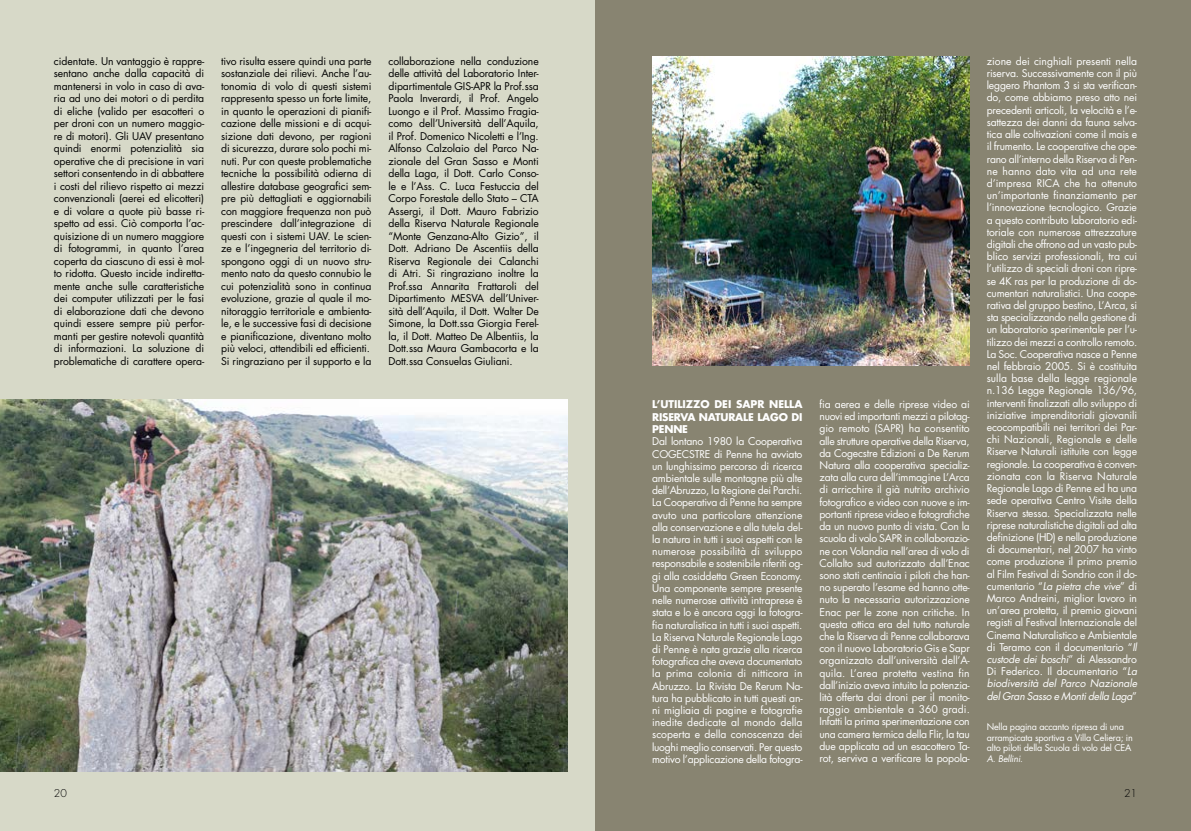
<style>
.page{position:relative;width:1191px;height:831px;background:#fff}
.page>*{position:absolute;margin:0;border:0;box-sizing:border-box;transform-origin:0 0}
.t1{font:300 10.5px "Futura";color:#000}
.t2{font:10.4px/12.2px "Futura";letter-spacing:-.02em;color:#fff;text-align:justify}
.t3{font:10.4px/12.5px "Futura";letter-spacing:-.01em;color:#000;text-align:justify}
.t4{font:700 10.4px/12.5px "Futura";letter-spacing:-.01em;color:#fff;text-align:justify}
.t5{font:9px/10.8px "Futura";letter-spacing:-.02em;color:#fff}
.s1{font-style:italic}
</style>
<div class="page">
<div style="left:0;top:0;width:595px;height:831px;background:#d7d9c8"></div>
<div style="left:595px;top:0;width:596px;height:831px;background:#888471"></div>
<img style="left:0;top:400px;width:567px;height:371px">
<img style="left:652px;top:57px;width:317px;height:309px">
<p class="t3" style="left:54px;top:55px;width:152px">cidentate. Un vantaggio è rappre&shy;sentano anche dalla capacità di mantenersi in volo in caso di ava&shy;ria ad uno dei motori o di perdita di eliche (valido per esacotteri o per droni con un numero maggio&shy;re di motori). Gli UAV presentano quindi enormi potenzialità sia operative che di precisione in vari settori consentendo in di abbattere i costi del rilievo rispetto ai mezzi convenzionali (aerei ed elicotteri) e di volare a quote più basse ri&shy;spetto ad essi. Ciò comporta l’ac&shy;quisizione di un numero maggiore di fotogrammi, in quanto l’area coperta da ciascuno di essi è mol&shy;to ridotta. Questo incide indiretta&shy;mente anche sulle caratteristiche dei computer utilizzati per le fasi di elaborazione dati che devono quindi essere sempre più perfor&shy;manti per gestire notevoli quantità di informazioni. La soluzione di problematiche di carattere opera-</p>
<p class="t3" style="left:221px;top:55px;width:152px;text-align:left">tivo risulta essere quindi una parte sostanziale dei rilievi. Anche l’au&shy;tonomia di volo di questi sistemi rappresenta spesso un forte limite, in quanto le operazioni di pianifi&shy;cazione delle missioni e di acqui&shy;sizione dati devono, per ragioni di sicurezza, durare solo pochi mi&shy;nuti. Pur con queste problematiche tecniche la possibilità odierna di allestire database geografici sem&shy;pre più dettagliati e aggiornabili con maggiore frequenza non può prescindere dall’integrazione di questi con i sistemi UAV. Le scien&shy;ze e l’ingegneria del territorio di&shy;spongono oggi di un nuovo stru&shy;mento nato da questo connubio le cui potenzialità sono in continua evoluzione, grazie al quale il mo&shy;nitoraggio territoriale e ambienta&shy;le, e le successive fasi di decisione e pianificazione, diventano molto più veloci, attendibili ed efficienti.<br>Si ringraziano per il supporto e la</p>
<p class="t3" style="left:388px;top:55px;width:152px">collaborazione nella conduzione delle attività del Laboratorio Inter&shy;dipartimentale GIS-APR la Prof.ssa Paola Inverardi, il Prof. Angelo Luongo e il Prof. Massimo Fragia&shy;como dell’Università dell’Aquila, il Prof. Domenico Nicoletti e l’Ing.<br>Alfonso Calzolaio del Parco Na&shy;zionale del Gran Sasso e Monti della Laga, il Dott. Carlo Conso&shy;le e l’Ass. C. Luca Festuccia del Corpo Forestale dello Stato – CTA Assergi, il Dott. Mauro Fabrizio della Riserva Naturale Regionale “Monte Genzana-Alto Gizio”, il Dott. Adriano De Ascentiis della Riserva Regionale dei Calanchi di Atri. Si ringraziano inoltre la Prof.ssa Annarita Frattaroli del Dipartimento MESVA dell’Univer&shy;sità dell’Aquila, il Dott. Walter De Simone, la Dott.ssa Giorgia Ferel&shy;la, il Dott. Matteo De Albentiis, la Dott.ssa Maura Gambacorta e la Dott.ssa Consuelas Giuliani.</p>
<p class="t4" style="left:652px;top:398px;width:151px">L’UTILIZZO DEI SAPR NELLA RISERVA NATURALE LAGO DI PENNE</p>
<p class="t2" style="left:652px;top:435px;width:152px">Dal lontano 1980 la Cooperativa COGECSTRE di Penne ha avviato un lunghissimo percorso di ricerca ambientale sulle montagne più alte dell’Abruzzo, la Regione dei Parchi.<br>La Cooperativa di Penne ha sempre avuto una particolare attenzione alla conservazione e alla tutela del&shy;la natura in tutti i suoi aspetti con le numerose possibilità di sviluppo responsabile e sostenibile riferiti og&shy;gi alla cosiddetta Green Economy.<br>Una componente sempre presente nelle numerose attività intraprese è stata e lo è ancora oggi la fotogra&shy;fia naturalistica in tutti i suoi aspetti.<br>La Riserva Naturale Regionale Lago di Penne è nata grazie alla ricerca fotografica che aveva documentato la prima colonia di nitticora in Abruzzo. La Rivista De Rerum Na&shy;tura ha pubblicato in tutti questi an&shy;ni migliaia di pagine e fotografie inedite dedicate al mondo della scoperta e della conoscenza dei luoghi meglio conservati. Per questo motivo l’applicazione della fotogra-</p>
<p class="t2" style="left:819px;top:398px;width:152px">fia aerea e delle riprese video ai nuovi ed importanti mezzi a pilotag&shy;gio remoto (SAPR) ha consentito alle strutture operative della Riserva, da Cogecstre Edizioni a De Rerum Natura alla cooperativa specializ&shy;zata alla cura dell’immagine L’Arca di arricchire il già nutrito archivio fotografico e video con nuove e im&shy;portanti riprese video e fotografiche da un nuovo punto di vista. Con la scuola di volo SAPR in collaborazio&shy;ne con Volandia nell’area di volo di Collalto sud autorizzato dall’Enac sono stati centinaia i piloti che han&shy;no superato l’esame ed hanno otte&shy;nuto la necessaria autorizzazione Enac per le zone non critiche. In questa ottica era del tutto naturale che la Riserva di Penne collaborava con il nuovo Laboratorio Gis e Sapr organizzato dall’università dell’A&shy;quila. L’area protetta vestina fin dall’inizio aveva intuito la potenzia&shy;lità offerta dai droni per il monito&shy;raggio ambientale a 360 gradi.<br>Infatti la prima sperimentazione con una camera termica della Flir, la tau due applicata ad un esacottero Ta&shy;rot, serviva a verificare la popola-</p>
<p class="t2" style="left:986px;top:55px;width:152px">zione dei cinghiali presenti nella riserva. Successivamente con il più leggero Phantom 3 si sta verifican&shy;do, come abbiamo preso atto nei precedenti articoli, la velocità e l’e&shy;sattezza dei danni da fauna selva&shy;tica alle coltivazioni come il mais e il frumento. Le cooperative che ope&shy;rano all’interno della Riserva di Pen&shy;ne hanno dato vita ad una rete d’impresa RICA che ha ottenuto un’importante finanziamento per l’innovazione tecnologico. Grazie a questo contributo laboratorio edi&shy;toriale con numerose attrezzature digitali che offrono ad un vasto pub&shy;blico servizi professionali, tra cui l’utilizzo di speciali droni con ripre&shy;se 4K ras per la produzione di do&shy;cumentari naturalistici. Una coope&shy;rativa del gruppo bestino, L’Arca, si sta specializzando nella gestione di un laboratorio sperimentale per l’u&shy;tilizzo dei mezzi a controllo remoto.<br>La Soc. Cooperativa nasce a Penne nel febbraio 2005. Si è costituita sulla base della legge regionale n.136 Legge Regionale 136/96, interventi finalizzati allo sviluppo di iniziative imprenditoriali giovanili ecocompatibili nei territori dei Par&shy;chi Nazionali, Regionale e delle Riserve Naturali istituite con legge regionale. La cooperativa è conven&shy;zionata con la Riserva Naturale Regionale Lago di Penne ed ha una sede operativa Centro Visite della Riserva stessa. Specializzata nelle riprese naturalistiche digitali ad alta definizione (HD) e nella produzione di documentari, nel 2007 ha vinto come produzione il primo premio al Film Festival di Sondrio con il do&shy;cumentario “<span class="s1">La pietra che vive</span>” di Marco Andreini, miglior lavoro in un’area protetta, il premio giovani registi al Festival Internazionale del Cinema Naturalistico e Ambientale di Teramo con il documentario “<span class="s1">Il custode dei boschi</span>” di Alessandro Di Federico. Il documentario “<span class="s1">La biodiversità del Parco Nazionale del Gran Sasso e Monti della Laga</span>”</p>
<p class="t5" style="left:986px;top:721px;width:148px">Nella pagina accanto ripresa di una arrampicata sportiva a Villa Celiera; in alto piloti della Scuola di volo del CEA<br><span class="s1">A. Bellini</span>.</p>
<p class="t1" style="left:54px;top:786px;width:15px">20</p>
<p class="t1" style="left:1124px;top:786px;width:15px">21</p>
</div>
